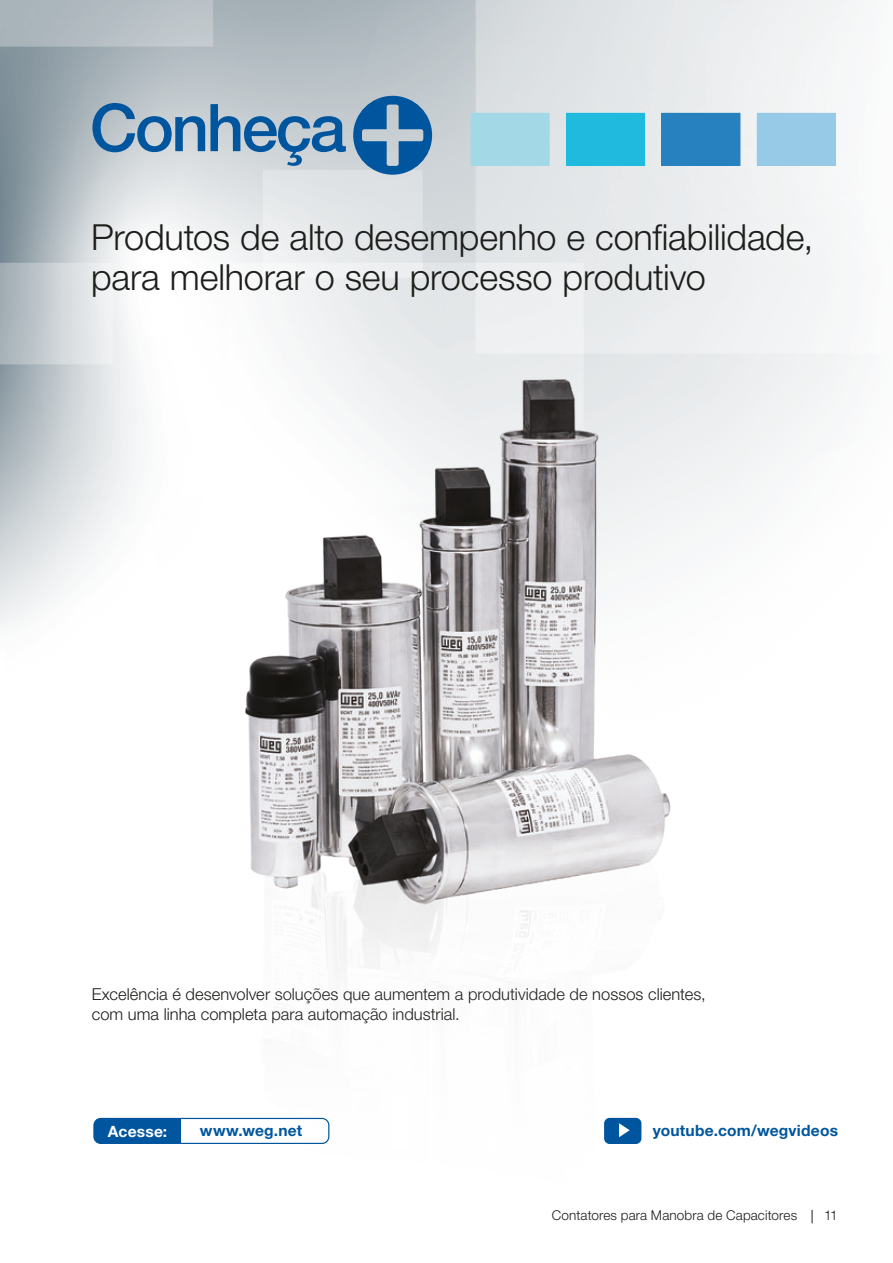
<style>
.page{position:relative;width:893px;height:1263px;background:#fff}
.page>*{position:absolute;margin:0;border:0;box-sizing:border-box;transform-origin:0 0}
.t1{font:500 65.85px "Helvetica Neue LT Pro";letter-spacing:-.04em;color:#00569e}
.t2{font:300 36px/40.2px "Helvetica Neue LT Pro";letter-spacing:-.005em;color:#1d1d1b}
.t3{font:300 16.5px/19.8px "Helvetica Neue LT Pro";color:#1d1d1b}
.t4{font:700 15.6px "Helvetica Neue LT Pro";letter-spacing:.01em;color:#00569e}
.t5{font:700 15.6px "Helvetica Neue LT Pro";letter-spacing:.015em;color:#fff}
.t6{font:300 13.5px "Helvetica Neue LT Pro";letter-spacing:.01em;color:#1d1d1b}
</style>
<div class="page">
<svg style="left:812px;top:1210px;width:1px;height:13px"></svg>
<img style="left:0;top:0;width:862px;height:626px">
<div style="left:471px;top:113px;width:78px;height:52px;background:#a3d8e7"></div>
<div style="left:566px;top:113px;width:79px;height:52px;background:#20badf"></div>
<div style="left:662px;top:113px;width:78px;height:52px;background:#2881bf"></div>
<div style="left:757px;top:113px;width:78px;height:52px;background:#96cae6"></div>
<svg style="left:353px;top:96px;width:79px;height:79px;background:#568ab4"></svg>
<div style="left:94px;top:1118px;width:235px;height:25px;background:#00569e;border-radius:7px"></div>
<div style="left:181px;top:1118px;width:148px;height:25px;background:#fff"></div>
<div style="left:93px;top:1118px;width:236px;height:26px;border:1px solid #00569e;border-radius:7px"></div>
<img style="left:219px;top:337px;width:470px;height:807px">
<h1 class="t1" style="left:90px;top:88px;width:258px">Conheça</h1>
<h2 class="t2" style="left:91px;top:216px;width:724px">Produtos de alto desempenho e confiabilidade, para melhorar o seu processo produtivo</h2>
<p class="t3" style="left:92px;top:984px;width:616px">Excelência é desenvolver soluções que aumentem a produtividade de nossos clientes, com uma linha completa para automação industrial.</p>
<p class="t5" style="left:108px;top:1121px;width:61px">Acesse:</p>
<p class="t4" style="left:200px;top:1120px;width:104px">www.weg.net</p>
<p class="t4" style="left:653px;top:1120px;width:187px">youtube.com/wegvideos</p>
<p class="t6" style="left:552px;top:1207px;width:247px">Contatores para Manobra de Capacitores</p>
<p class="t6" style="left:824px;top:1207px;width:15px">11</p>
</div>
